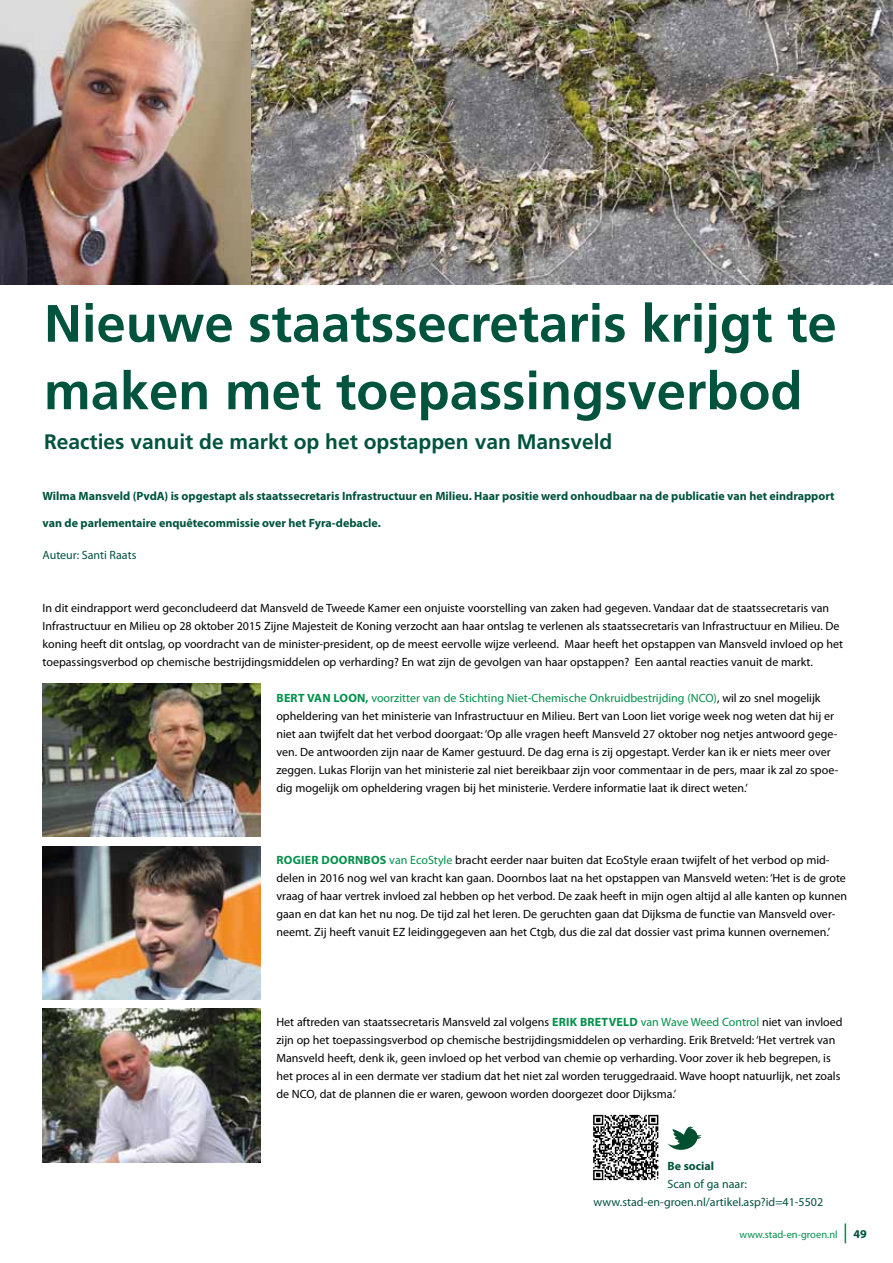
<style>
.page{position:relative;width:893px;height:1263px;background:#fff}
.page>*{position:absolute;margin:0;border:0;box-sizing:border-box;transform-origin:0 0}
.t1{font:700 52.5px/67.5px "Frutiger";color:#00533d}
.t2{font:700 21px "Frutiger";color:#00533d}
.t3{font:12px/18px "Myriad Pro";color:#000}
.t4{font:700 12px "Myriad Pro";color:#00533d}
.t5{font:12px/18px "Myriad Pro";color:#00533d;text-align:center}
.t6{font:10.5px "Myriad Pro";color:#00904a}
.s1{font-weight:700;color:#00904a}
.s2{color:#00904a}
</style>
<div class="page">
<svg style="left:845px;top:1223px;width:1px;height:20px"></svg>
<img style="left:251px;top:0;width:642px;height:285px">
<img style="left:43px;top:683px;width:218px;height:154px">
<img style="left:43px;top:846px;width:218px;height:153px">
<img style="left:43px;top:1009px;width:218px;height:153px">
<img style="left:0;top:0;width:251px;height:285px">
<svg style="left:593px;top:1115px;width:65px;height:65px"></svg>
<svg style="left:667px;top:1126px;width:34px;height:24px"></svg>
<h1 class="t1" style="left:44px;top:289px;width:794px">Nieuwe staatssecretaris krijgt te maken met toepassingsverbod</h1>
<h2 class="t2" style="left:44px;top:430px;width:570px">Reacties vanuit de markt op het opstappen van Mansveld</h2>
<p class="t4" style="left:43px;top:489px;width:794px">Wilma Mansveld (PvdA) is opgestapt als staatssecretaris Infrastructuur en Milieu. Haar positie werd onhoudbaar na de publicatie van het eindrapport</p>
<p class="t4" style="left:43px;top:516px;width:340px">van de parlementaire enquêtecommissie over het Fyra-debacle.</p>
<p class="t5" style="left:43px;top:546px;width:95px">Auteur: Santi Raats</p>
<p class="t3" style="left:43px;top:599px;width:802px">In dit eindrapport werd geconcludeerd dat Mansveld de Tweede Kamer een onjuiste voorstelling van zaken had gegeven. Vandaar dat de staatssecretaris van Infrastructuur en Milieu op 28 oktober 2015 Zijne Majesteit de Koning verzocht aan haar ontslag te verlenen als staatssecretaris van Infrastructuur en Milieu. De koning heeft dit ontslag, op voordracht van de minister-president, op de meest eervolle wijze verleend. Maar heeft het opstappen van Mansveld invloed op het toepassingsverbod op chemische bestrijdingsmiddelen op verharding? En wat zijn de gevolgen van haar opstappen? Een aantal reacties vanuit de markt.</p>
<p class="t3" style="left:276px;top:689px;width:563px"><span class="s1">Bert van Loon,</span> <span class="s2">voorzitter van de Stichting Niet-Chemische Onkruidbestrijding (NCO)</span>, wil zo snel mogelijk opheldering van het ministerie van Infrastructuur en Milieu. Bert van Loon liet vorige week nog weten dat hij er niet aan twijfelt dat het verbod doorgaat: ‘Op alle vragen heeft Mansveld 27 oktober nog netjes antwoord gege&shy;ven. De antwoorden zijn naar de Kamer gestuurd. De dag erna is zij opgestapt. Verder kan ik er niets meer over zeggen. Lukas Florijn van het ministerie zal niet bereikbaar zijn voor commentaar in de pers, maar ik zal zo spoe&shy;dig mogelijk om opheldering vragen bij het ministerie. Verdere informatie laat ik direct weten.’</p>
<p class="t3" style="left:276px;top:851px;width:572px"><span class="s1">Rogier Doornbos</span> <span class="s2">van EcoStyle</span> bracht eerder naar buiten dat EcoStyle eraan twijfelt of het verbod op mid&shy;delen in 2016 nog wel van kracht kan gaan. Doornbos laat na het opstappen van Mansveld weten: ‘Het is de grote vraag of haar vertrek invloed zal hebben op het verbod. De zaak heeft in mijn ogen altijd al alle kanten op kunnen gaan en dat kan het nu nog. De tijd zal het leren. De geruchten gaan dat Dijksma de functie van Mansveld over&shy;neemt. Zij heeft vanuit EZ leidinggegeven aan het Ctgb, dus die zal dat dossier vast prima kunnen overnemen.’</p>
<p class="t3" style="left:276px;top:1013px;width:568px">Het aftreden van staatssecretaris Mansveld zal volgens <span class="s1">Erik Bretveld</span> <span class="s2">van Wave Weed Control</span> niet van invloed zijn op het toepassingsverbod op chemische bestrijdingsmiddelen op verharding. Erik Bretveld: ‘Het vertrek van Mansveld heeft, denk ik, geen invloed op het verbod van chemie op verharding. Voor zover ik heb begrepen, is het proces al in een dermate ver stadium dat het niet zal worden teruggedraaid. Wave hoopt natuurlijk, net zoals de NCO, dat de plannen die er waren, gewoon worden doorgezet door Dijksma.’</p>
<p class="t4" style="left:667px;top:1158px;width:48px">Be social</p>
<p class="t5" style="left:594px;top:1175px;width:231px">Scan of ga naar: www.stad-en-groen.nl/artikel.asp?id=41-5502</p>
<p class="t6" style="left:739px;top:1228px;width:100px">www.stad-en-groen.nl</p>
<p class="t4" style="left:853px;top:1226px;width:15px">49</p>
</div>
